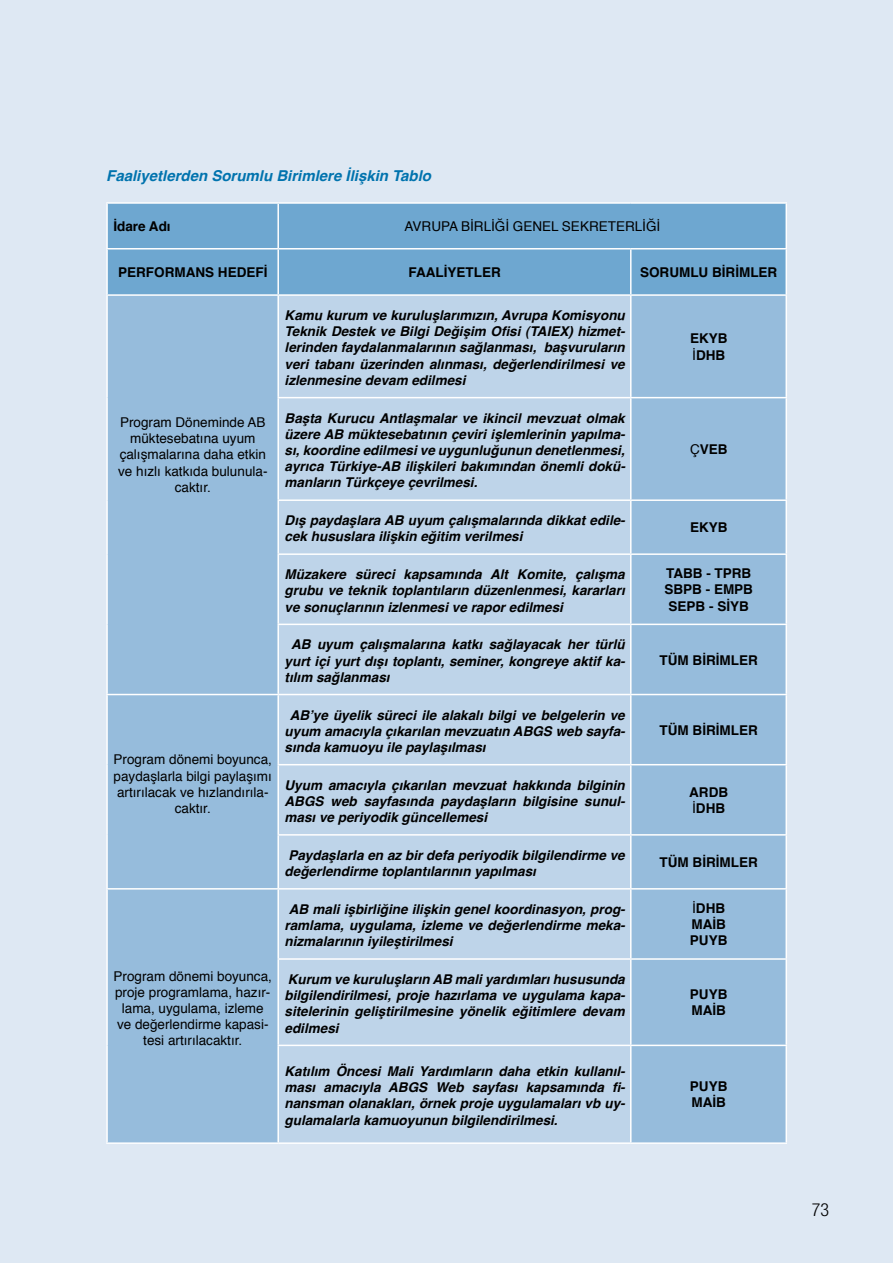
<style>
.page{position:relative;width:893px;height:1263px;background:#dee8f3}
.page>*{position:absolute;margin:0;border:0;box-sizing:border-box;transform-origin:0 0}
.t1{font:300 condensed 18px "Helvetica Neue LT";color:#000}
.t2{font:italic 700 15px "Helvetica";color:#0073ae}
.t3{font:italic 700 13.5px/16.2px "Helvetica";color:#000;text-align:justify}
.t4{font:13.5px/16.2px "Helvetica";color:#000;text-align:center}
.t5{font:700 13.5px/16.2px "Helvetica";color:#000}
.s1{font-weight:400}
</style>
<div class="page">
<div style="left:108px;top:204px;width:677px;height:90px;background:#6ea7d0"></div>
<div style="left:108px;top:296px;width:677px;height:846px;background:#96bcdc"></div>
<div style="left:279px;top:296px;width:351px;height:846px;background:#bed4e9"></div>
<hr style="left:106px;top:202px;width:172px;height:2px;background:#fff">
<hr style="left:106px;top:204px;width:2px;height:44px;background:#fff">
<hr style="left:278px;top:202px;width:353px;height:2px;background:#fff">
<hr style="left:277px;top:204px;width:2px;height:44px;background:#fff">
<hr style="left:631px;top:202px;width:156px;height:2px;background:#fff">
<hr style="left:785px;top:204px;width:2px;height:44px;background:#fff">
<hr style="left:106px;top:248px;width:172px;height:1px;background:#fff">
<hr style="left:106px;top:249px;width:2px;height:45px;background:#fff">
<hr style="left:278px;top:248px;width:353px;height:1px;background:#fff">
<hr style="left:277px;top:249px;width:2px;height:45px;background:#fff">
<hr style="left:631px;top:248px;width:156px;height:1px;background:#fff">
<hr style="left:630px;top:249px;width:2px;height:45px;background:#fff">
<hr style="left:785px;top:249px;width:2px;height:45px;background:#fff">
<hr style="left:106px;top:1142px;width:172px;height:2px;background:#fff">
<hr style="left:278px;top:1142px;width:353px;height:2px;background:#fff">
<hr style="left:631px;top:1142px;width:156px;height:2px;background:#fff">
<hr style="left:106px;top:294px;width:172px;height:2px;background:#fff">
<hr style="left:106px;top:296px;width:2px;height:102px;background:#fff">
<hr style="left:106px;top:398px;width:2px;height:102px;background:#fff">
<hr style="left:106px;top:500px;width:2px;height:54px;background:#fff">
<hr style="left:106px;top:554px;width:2px;height:70px;background:#fff">
<hr style="left:106px;top:624px;width:2px;height:70px;background:#fff">
<hr style="left:278px;top:294px;width:353px;height:2px;background:#fff">
<hr style="left:277px;top:296px;width:2px;height:101px;background:#fff">
<hr style="left:631px;top:294px;width:156px;height:2px;background:#fff">
<hr style="left:630px;top:296px;width:2px;height:101px;background:#fff">
<hr style="left:785px;top:296px;width:2px;height:101px;background:#fff">
<hr style="left:277px;top:397px;width:354px;height:1px;background:#fff">
<hr style="left:277px;top:398px;width:2px;height:101px;background:#fff">
<hr style="left:631px;top:397px;width:156px;height:1px;background:#fff">
<hr style="left:630px;top:398px;width:2px;height:101px;background:#fff">
<hr style="left:785px;top:398px;width:2px;height:101px;background:#fff">
<hr style="left:277px;top:499px;width:354px;height:2px;background:#fff">
<hr style="left:277px;top:501px;width:2px;height:52px;background:#fff">
<hr style="left:631px;top:499px;width:156px;height:2px;background:#fff">
<hr style="left:630px;top:501px;width:2px;height:52px;background:#fff">
<hr style="left:785px;top:501px;width:2px;height:52px;background:#fff">
<hr style="left:277px;top:553px;width:354px;height:2px;background:#fff">
<hr style="left:277px;top:555px;width:2px;height:69px;background:#fff">
<hr style="left:631px;top:553px;width:156px;height:2px;background:#fff">
<hr style="left:630px;top:555px;width:2px;height:69px;background:#fff">
<hr style="left:785px;top:555px;width:2px;height:69px;background:#fff">
<hr style="left:277px;top:624px;width:354px;height:1px;background:#fff">
<hr style="left:277px;top:625px;width:2px;height:69px;background:#fff">
<hr style="left:631px;top:624px;width:156px;height:1px;background:#fff">
<hr style="left:630px;top:625px;width:2px;height:69px;background:#fff">
<hr style="left:785px;top:625px;width:2px;height:69px;background:#fff">
<hr style="left:106px;top:694px;width:172px;height:1px;background:#fff">
<hr style="left:106px;top:695px;width:2px;height:70px;background:#fff">
<hr style="left:106px;top:765px;width:2px;height:70px;background:#fff">
<hr style="left:106px;top:835px;width:2px;height:53px;background:#fff">
<hr style="left:278px;top:694px;width:353px;height:1px;background:#fff">
<hr style="left:277px;top:695px;width:2px;height:69px;background:#fff">
<hr style="left:631px;top:694px;width:156px;height:1px;background:#fff">
<hr style="left:630px;top:695px;width:2px;height:69px;background:#fff">
<hr style="left:785px;top:695px;width:2px;height:69px;background:#fff">
<hr style="left:277px;top:764px;width:354px;height:1px;background:#fff">
<hr style="left:277px;top:765px;width:2px;height:69px;background:#fff">
<hr style="left:631px;top:764px;width:156px;height:1px;background:#fff">
<hr style="left:630px;top:765px;width:2px;height:69px;background:#fff">
<hr style="left:785px;top:765px;width:2px;height:69px;background:#fff">
<hr style="left:277px;top:834px;width:354px;height:2px;background:#fff">
<hr style="left:277px;top:836px;width:2px;height:52px;background:#fff">
<hr style="left:631px;top:834px;width:156px;height:2px;background:#fff">
<hr style="left:630px;top:836px;width:2px;height:52px;background:#fff">
<hr style="left:785px;top:836px;width:2px;height:52px;background:#fff">
<hr style="left:106px;top:888px;width:172px;height:1px;background:#fff">
<hr style="left:106px;top:889px;width:2px;height:70px;background:#fff">
<hr style="left:106px;top:959px;width:2px;height:86px;background:#fff">
<hr style="left:106px;top:1045px;width:2px;height:97px;background:#fff">
<hr style="left:278px;top:888px;width:353px;height:1px;background:#fff">
<hr style="left:277px;top:889px;width:2px;height:69px;background:#fff">
<hr style="left:631px;top:888px;width:156px;height:1px;background:#fff">
<hr style="left:630px;top:889px;width:2px;height:69px;background:#fff">
<hr style="left:785px;top:889px;width:2px;height:69px;background:#fff">
<hr style="left:277px;top:958px;width:354px;height:2px;background:#fff">
<hr style="left:277px;top:960px;width:2px;height:85px;background:#fff">
<hr style="left:631px;top:958px;width:156px;height:2px;background:#fff">
<hr style="left:630px;top:960px;width:2px;height:85px;background:#fff">
<hr style="left:785px;top:960px;width:2px;height:85px;background:#fff">
<hr style="left:277px;top:1045px;width:354px;height:1px;background:#fff">
<hr style="left:277px;top:1046px;width:2px;height:96px;background:#fff">
<hr style="left:631px;top:1045px;width:156px;height:1px;background:#fff">
<hr style="left:630px;top:1046px;width:2px;height:96px;background:#fff">
<hr style="left:785px;top:1046px;width:2px;height:96px;background:#fff">
<p class="t2" style="left:106px;top:164px;width:326px">Faaliyetlerden Sorumlu Birimlere İlişkin Tablo</p>
<p class="t5" style="left:113px;top:218px;width:59px">İdare Adı</p>
<p class="t4" style="left:405px;top:218px;width:257px">AVRUPA BİRLİĞİ GENEL SEKRETERLİĞİ</p>
<p class="t5" style="left:118px;top:264px;width:151px">PERFORMANS HEDEFİ</p>
<p class="t5" style="left:409px;top:264px;width:94px">FAALİYETLER</p>
<p class="t5" style="left:640px;top:264px;width:139px">SORUMLU BİRİMLER</p>
<p class="t4" style="left:118px;top:414px;width:151px">Program Döneminde AB müktesebatına uyum çalışmalarına daha etkin ve hızlı katkıda bulunula&shy;caktır.</p>
<p class="t4" style="left:114px;top:752px;width:160px">Program dönemi boyunca, paydaşlarla bilgi paylaşımı artırılacak ve hızlandırıla&shy;caktır.</p>
<p class="t4" style="left:114px;top:968px;width:160px">Program dönemi boyunca, proje programlama, hazır&shy;lama, uygulama, izleme ve değerlendirme kapasi&shy;tesi artırılacaktır.</p>
<p class="t3" style="left:285px;top:307px;width:342px">Kamu kurum ve kuruluşlarımızın, Avrupa Komisyonu Teknik Destek ve Bilgi Değişim Ofisi (TAIEX) hizmet&shy;lerinden faydalanmalarının sağlanması, başvuruların veri tabanı üzerinden alınması, değerlendirilmesi ve izlenmesine devam edilmesi</p>
<p class="t3" style="left:285px;top:410px;width:342px">Başta Kurucu Antlaşmalar ve ikincil mevzuat olmak üzere AB müktesebatının çeviri işlemlerinin yapılma&shy;sı, koordine edilmesi ve uygunluğunun denetlenmesi, ayrıca Türkiye-AB ilişkileri bakımından önemli dokü&shy;manların Türkçeye çevrilmesi.</p>
<p class="t5" style="left:690px;top:331px;width:39px">EKYB<br><span class="s1">İ</span>DHB</p>
<p class="t5" style="left:690px;top:441px;width:39px"><span class="s1">Ç</span>VEB</p>
<p class="t3" style="left:285px;top:512px;width:342px">Dış paydaşlara AB uyum çalışmalarında dikkat edile&shy;cek hususlara ilişkin eğitim verilmesi</p>
<p class="t5" style="left:690px;top:520px;width:39px">EKYB</p>
<p class="t3" style="left:285px;top:566px;width:342px">Müzakere süreci kapsamında Alt Komite, çalışma grubu ve teknik toplantıların düzenlenmesi, kararları ve sonuçlarının izlenmesi ve rapor edilmesi</p>
<p class="t5" style="left:664px;top:565px;width:90px;text-align:center">TABB - TPRB<br>SBPB - EMPB<br>SEPB - SİYB</p>
<p class="t3" style="left:285px;top:636px;width:342px;text-indent:6px">AB uyum çalışmalarına katkı sağlayacak her türlü yurt içi yurt dışı toplantı, seminer, kongreye aktif ka&shy;tılım sağlanması</p>
<p class="t5" style="left:660px;top:652px;width:100px">TÜM BİRİMLER</p>
<p class="t3" style="left:285px;top:707px;width:342px;text-indent:5px">AB’ye üyelik süreci ile alakalı bilgi ve belgelerin ve uyum amacıyla çıkarılan mevzuatın ABGS web sayfa&shy;sında kamuoyu ile paylaşılması</p>
<p class="t5" style="left:660px;top:722px;width:100px">TÜM BİRİMLER</p>
<p class="t3" style="left:285px;top:777px;width:342px">Uyum amacıyla çıkarılan mevzuat hakkında bilginin ABGS web sayfasında paydaşların bilgisine sunul&shy;ması ve periyodik güncellemesi</p>
<p class="t5" style="left:689px;top:784px;width:40px">ARDB<br><span class="s1">İ</span>DHB</p>
<p class="t3" style="left:285px;top:847px;width:342px">Paydaşlarla en az bir defa periyodik bilgilendirme ve değerlendirme toplantılarının yapılması</p>
<p class="t5" style="left:660px;top:854px;width:100px">TÜM BİRİMLER</p>
<p class="t3" style="left:285px;top:901px;width:342px;text-indent:4px">AB mali işbirliğine ilişkin genel koordinasyon, prog&shy;ramlama, uygulama, izleme ve değerlendirme meka&shy;nizmalarının iyileştirilmesi</p>
<p class="t5" style="left:690px;top:900px;width:39px"><span class="s1">İ</span>DHB<br>MAİB<br>PUYB</p>
<p class="t3" style="left:285px;top:971px;width:342px">Kurum ve kuruluşların AB mali yardımları hususunda bilgilendirilmesi, proje hazırlama ve uygulama kapa&shy;sitelerinin geliştirilmesine yönelik eğitimlere devam edilmesi</p>
<p class="t5" style="left:690px;top:986px;width:39px">PUYB<br>MAİB</p>
<p class="t3" style="left:285px;top:1063px;width:342px">Katılım Öncesi Mali Yardımların daha etkin kullanıl&shy;ması amacıyla ABGS Web sayfası kapsamında fi&shy;nansman olanakları, örnek proje uygulamaları vb uy&shy;gulamalarla kamuoyunun bilgilendirilmesi.</p>
<p class="t5" style="left:690px;top:1078px;width:39px">PUYB<br>MAİB</p>
<h1 class="t1" style="left:812px;top:1199px;width:19px">73</h1>
</div>
